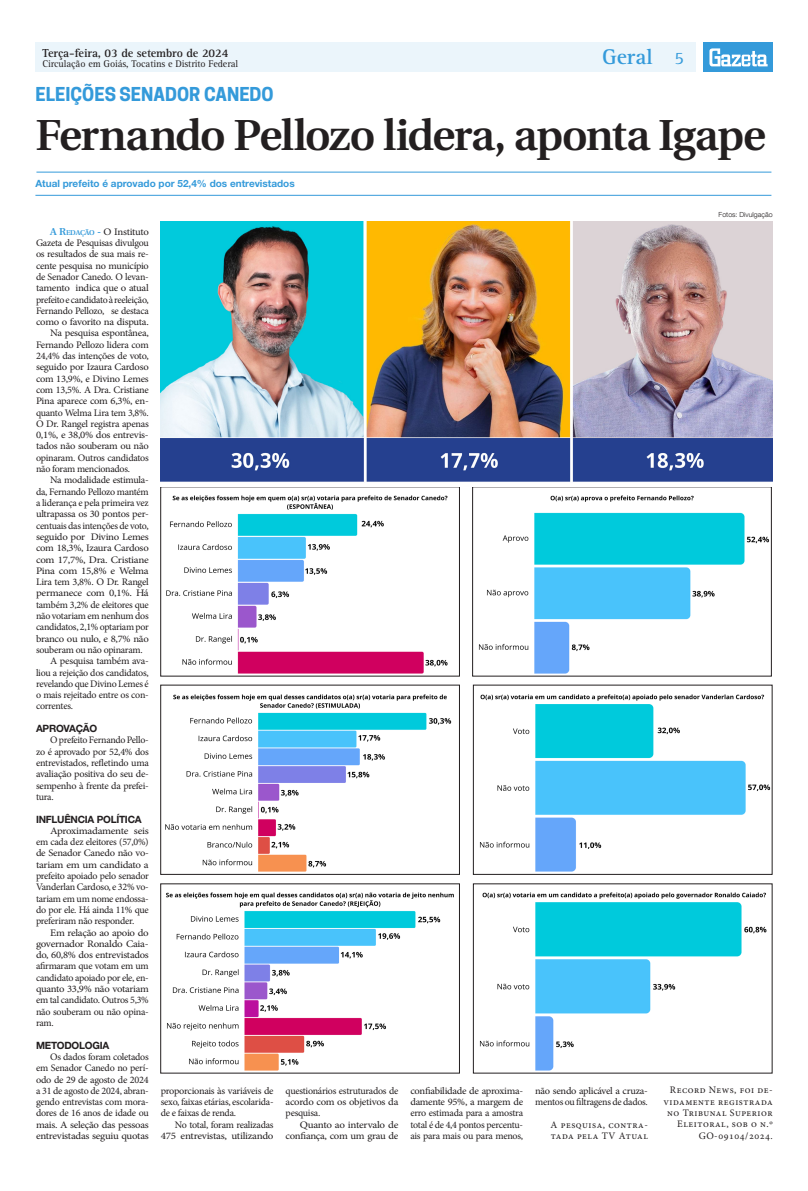
<style>
.page{position:relative;width:808px;height:1191px;background:#fff}
.page>*{position:absolute;margin:0;border:0;box-sizing:border-box;transform-origin:0 0}
.Manchete{font:600 43.3px "Utopia";letter-spacing:-.035em;color:#231f20}
.t1{font:700 22px "Rotis Serif Std";color:#349ada}
.Retranca{font:700 18px "Cooper Hewitt";color:#349ada}
.t2{font:18px "Rotis Serif Std";color:#349ada}
.t3{font:700 12px "Rotis Serif Std";letter-spacing:-.01em;color:#231f20}
.TExto_Corrido{font:10px/11.3px "Minion Pro";letter-spacing:-.025em;color:#231f20;text-align:justify}
.TExto_Corrido-2{font:10px/11.3px "Minion Pro";letter-spacing:-.025em;color:#231f20;text-align:justify;scale:1.05 1}
.TExto_Corrido-3{font:10px/11.3px "Minion Pro";letter-spacing:-.025em;color:#231f20;text-align:justify;scale:1.1 1}
.TExto_Corrido-4{font:10px/11.3px "Minion Pro";letter-spacing:-.025em;color:#231f20;text-align:justify;scale:1.07 1}
.TExto_Corrido-5{font:10px/11.3px "Minion Pro";letter-spacing:-.025em;color:#231f20;text-align:justify;scale:1.08 1}
.TExto_Corrido-6{font:10px/11.3px "Minion Pro";letter-spacing:-.025em;color:#231f20;text-align:justify;scale:1.04 1}
.Editais_txt{font:10px/11.3px "Minion Pro";letter-spacing:.05em;color:#231f20}
.Olho{font:700 10px "Helvetica Neue LT Std";color:#349ada}
.t4{font:10px "Rotis Serif Std";letter-spacing:-.01em;color:#231f20}
.Intertítulo{font:700 10px "Helvetica Neue";letter-spacing:-.025em;color:#231f20}
.Crédito_Fotógrafo{font:300 7px "Helvetica Neue LT Com";color:#231f20}
.s1{font-family:"Utopia";font-weight:600;color:#349ada}
.s2{font-family:"Utopia";font-weight:600;font-size:7px;color:#349ada}
</style>
<div class="page">
<div style="left:35px;top:43px;width:661px;height:29px;background:#ebf5fb"></div>
<div style="left:703px;top:43px;width:69px;height:29px;background:#349ada"></div>
<svg style="left:709px;top:48px;width:59px;height:18px"></svg>
<hr style="left:35px;top:195px;width:736px;height:1px;background:#349ada">
<hr style="left:36px;top:172px;width:735px;height:1px;background:#349ada">
<img style="left:166px;top:495px;width:282px;height:179px">
<div style="left:160px;top:486px;width:300px;height:190px;border:1px solid #231f20"></div>
<img style="left:478px;top:495px;width:291px;height:179px">
<div style="left:472px;top:486px;width:300px;height:190px;border:1px solid #231f20"></div>
<img style="left:165px;top:694px;width:287px;height:178px">
<div style="left:160px;top:684px;width:300px;height:190px;border:1px solid #231f20"></div>
<img style="left:479px;top:694px;width:291px;height:178px">
<img style="left:166px;top:892px;width:288px;height:179px">
<div style="left:160px;top:883px;width:300px;height:190px;border:1px solid #231f20"></div>
<img style="left:479px;top:892px;width:288px;height:179px">
<img style="left:160px;top:222px;width:612px;height:260px">
<p class="t3" style="left:43px;top:46px;width:187px">Terça-feira, 03 de setembro de 2024</p>
<p class="t4" style="left:43px;top:58px;width:197px">Circulação em Goiás, Tocatins e Distrito Federal</p>
<p class="t1" style="left:602px;top:44px;width:52px">Geral</p>
<p class="t2" style="left:674px;top:47px;width:11px">5</p>
<p class="Retranca" style="left:35px;top:84px;width:240px">ELEIÇÕES SENADOR CANEDO</p>
<p class="Manchete" style="left:36px;top:111px;width:732px">Fernando Pellozo lidera, aponta Igape</p>
<p class="Olho" style="left:35px;top:177px;width:261px">Atual prefeito é aprovado por 52,4% dos entrevistados</p>
<p class="TExto_Corrido-4" style="left:36px;top:226px;width:107px;text-indent:14px"><span class="s1">A R</span><span class="s2">EDAÇÃO</span> <span class="s1">-</span> O Instituto Gazeta de Pesquisas divulgou os resultados de sua mais re&shy;cente pesquisa no município de Senador Canedo. O levan&shy;tamento indica que o atual prefeito e candidato à reeleição, Fernando Pellozo, se destaca como o favorito na disputa.</p>
<p class="TExto_Corrido-2" style="left:36px;top:328px;width:109px;text-indent:14px">Na pesquisa espontânea, Fernando Pellozo lidera com 24,4% das intenções de voto, seguido por Izaura Cardoso com 13,9%, e Divino Lemes com 13,5%. A Dra. Cristiane Pina aparece com 6,3%, en&shy;quanto Welma Lira tem 3,8%.<br>O Dr. Rangel registra apenas 0,1%, e 38,0% dos entrevis&shy;tados não souberam ou não opinaram. Outros candidatos não foram mencionados.</p>
<p class="TExto_Corrido" style="left:36px;top:474px;width:114px;text-indent:14px">Na modalidade estimula&shy;da, Fernando Pellozo mantém a liderança e pela primeira vez ultrapassa os 30 pontos per&shy;centuais das intenções de voto, seguido por Divino Lemes com 18,3%, Izaura Cardoso com 17,7%, Dra. Cristiane Pina com 15,8% e Welma Lira tem 3,8%. O Dr. Rangel permanece com 0,1%. Há também 3,2% de eleitores que não votariam em nenhum dos candidatos, 2,1% optariam por branco ou nulo, e 8,7% não souberam ou não opinaram.</p>
<p class="TExto_Corrido-6" style="left:36px;top:655px;width:110px;text-indent:14px">A pesquisa também ava&shy;liou a rejeição dos candidatos, revelando que Divino Lemes é o mais rejeitado entre os con&shy;correntes.</p>
<p class="Intertítulo" style="left:36px;top:722px;width:63px">APROVAÇÃO</p>
<p class="TExto_Corrido" style="left:36px;top:734px;width:114px;text-indent:14px">O prefeito Fernando Pello&shy;zo é aprovado por 52,4% dos entrevistados, refletindo uma avaliação positiva do seu de&shy;sempenho à frente da prefei&shy;tura.</p>
<p class="Intertítulo" style="left:36px;top:812px;width:107px">INFLUÊNCIA POLÍTICA</p>
<p class="TExto_Corrido-3" style="left:36px;top:825px;width:104px;text-indent:14px">Aproximadamente seis em cada dez eleitores (57,0%) de Senador Canedo não vo&shy;tariam em um candidato a prefeito apoiado pelo senador Vanderlan Cardoso, e 32% vo&shy;tariam em um nome endossa&shy;do por ele. Há ainda 11% que preferiram não responder.</p>
<p class="TExto_Corrido-5" style="left:36px;top:926px;width:106px;text-indent:14px">Em relação ao apoio do governador Ronaldo Caia&shy;do, 60,8% dos entrevistados afirmaram que votam em um candidato apoiado por ele, en&shy;quanto 33,9% não votariam em tal candidato. Outros 5,3% não souberam ou não opina&shy;ram.</p>
<p class="Intertítulo" style="left:36px;top:1038px;width:75px">METODOLOGIA</p>
<p class="TExto_Corrido" style="left:36px;top:1051px;width:114px;text-indent:14px">Os dados foram coletados em Senador Canedo no perí&shy;odo de 29 de agosto de 2024 a 31 de agosto de 2024, abran&shy;gendo entrevistas com mora&shy;dores de 16 anos de idade ou mais. A seleção das pessoas entrevistadas seguiu quotas</p>
<p class="TExto_Corrido" style="left:161px;top:1085px;width:114px">proporcionais às variáveis de sexo, faixas etárias, escolarida&shy;de e faixas de renda.</p>
<p class="TExto_Corrido" style="left:161px;top:1119px;width:114px;text-align:right">No total, foram realizadas<br>475 entrevistas, utilizando</p>
<p class="TExto_Corrido" style="left:286px;top:1085px;width:114px">questionários estruturados de acordo com os objetivos da pesquisa.</p>
<p class="TExto_Corrido-3" style="left:286px;top:1119px;width:104px;text-align:right">Quanto ao intervalo de confiança, com um grau de</p>
<p class="TExto_Corrido-2" style="left:410px;top:1085px;width:109px">confiabilidade de aproxima&shy;damente 95%, a margem de erro estimada para a amostra total é de 4,4 pontos percentu&shy;ais para mais ou para menos,</p>
<p class="TExto_Corrido-6" style="left:535px;top:1085px;width:110px">não sendo aplicável a cruza&shy;mentos ou filtragens de dados.</p>
<p class="Editais_txt" style="left:551px;top:1119px;width:99px">A pesquisa, contra&shy;tada pela TV Atual</p>
<p class="Crédito_Fotógrafo" style="left:718px;top:210px;width:55px">Fotos: Divulgação</p>
<p class="Editais_txt" style="left:663px;top:1084px;width:111px;text-align:right">Record News, foi de&shy;vidamente registrada no Tribunal Superior<br>Eleitoral, sob o n.º<br>GO-09104/2024.</p>
</div>
